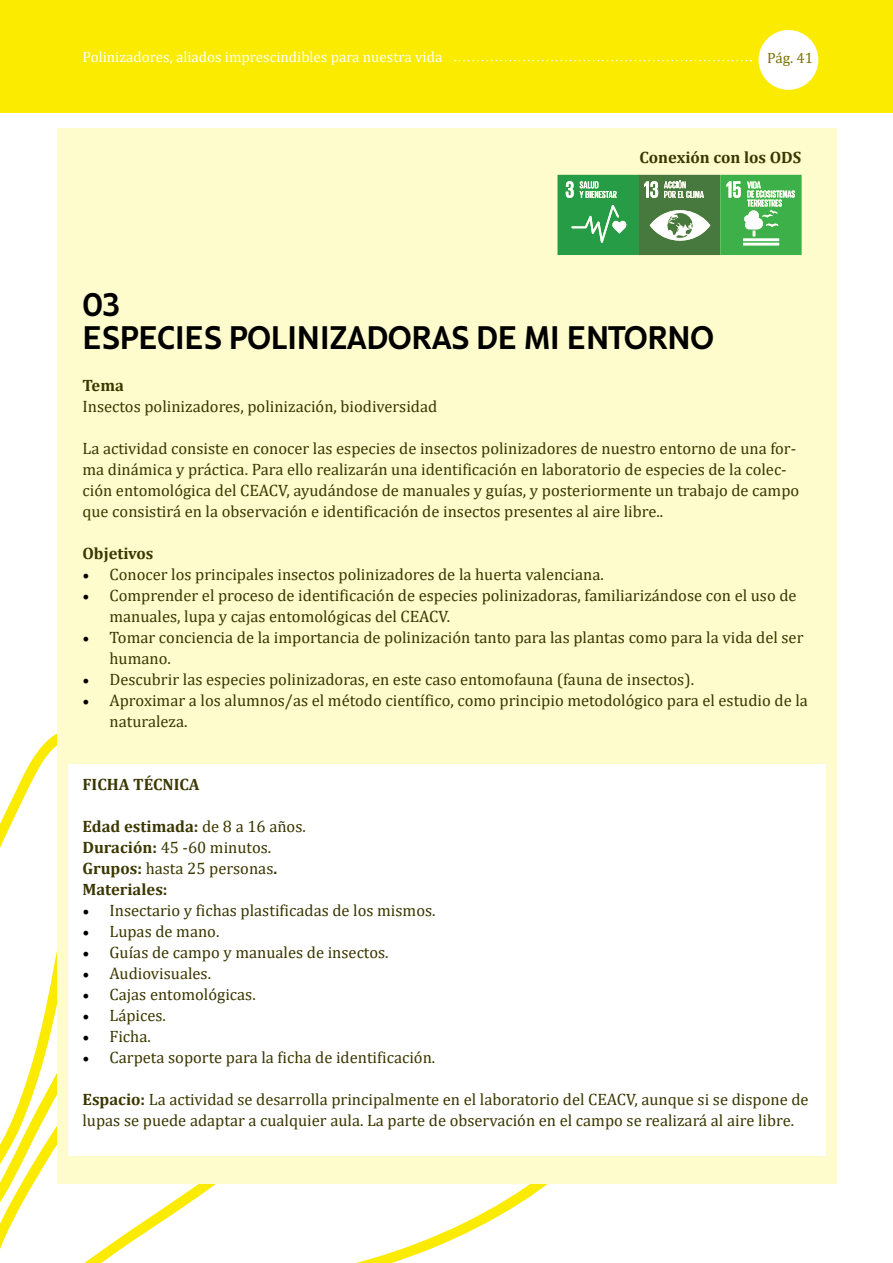
<style>
.page{position:relative;width:893px;height:1263px;background:#fff}
.page>*{position:absolute;margin:0;border:0;box-sizing:border-box;transform-origin:0 0}
.t1{font:28.5px/33px "June Expt Variable Active";color:#000}
.t2{font:16.5px/21px "Cambria";color:#3b3700}
.t3{font:700 16.5px/21px "Cambria";color:#3b3700}
.t4{font:15px "Cambria";color:#fff}
.t5{font:15px "Cambria";color:#7a7200}
.s1{font-family:"Minion Pro";font-size:18px;color:#000}
.s2{font-weight:400}
.s3{font-weight:700}
</style>
<div class="page">
<div style="left:0;top:0;width:893px;height:112px;background:#faeb00"></div>
<div style="left:758px;top:30px;width:60px;height:60px;background:#fff;border-radius:50%"></div>
<svg style="left:455px;top:60px;width:296px;height:1px"></svg>
<svg style="left:0;top:733px;width:699px;height:530px"></svg>
<div style="left:57px;top:128px;width:779px;height:1055px;background:#fefbcc"></div>
<div style="left:68px;top:764px;width:757px;height:391px;background:#fff"></div>
<svg style="left:557px;top:175px;width:245px;height:80px;background:#5ba964"></svg>
<p class="t4" style="left:82px;top:48px;width:361px">Polinizadores, aliados imprescindibles para nuestra vida</p>
<p class="t5" style="left:767px;top:49px;width:47px">Pág. 41</p>
<p class="t3" style="left:640px;top:146px;width:163px">Conexión con los ODS</p>
<h1 class="t1" style="left:82px;top:288px;width:633px">03<br>ESPECIES POLINIZADORAS DE MI ENTORNO</h1>
<p class="t3" style="left:82px;top:375px;width:43px">Tema</p>
<p class="t2" style="left:82px;top:396px;width:356px">Insectos polinizadores, polinización, biodiversidad</p>
<p class="t2" style="left:82px;top:438px;width:718px">La actividad consiste en conocer las especies de insectos polinizadores de nuestro entorno de una for&shy;ma dinámica y práctica. Para ello realizarán una identificación en laboratorio de especies de la colec&shy;ción entomológica del CEACV, ayudándose de manuales y guías, y posteriormente un trabajo de campo que consistirá en la observación e identificación de insectos presentes al aire libre..</p>
<p class="t3" style="left:82px;top:543px;width:73px">Objetivos</p>
<p class="t2" style="left:82px;top:564px;width:523px"><span class="s1">•</span> Conocer los principales insectos polinizadores de la huerta valenciana.</p>
<p class="t2" style="left:110px;top:585px;width:689px;text-indent:-27px"><span class="s1">•</span> Comprender el proceso de identificación de especies polinizadoras, familiarizándose con el uso de manuales, lupa y cajas entomológicas del CEACV.</p>
<p class="t2" style="left:110px;top:627px;width:695px;text-indent:-27px"><span class="s1">•</span> Tomar conciencia de la importancia de polinización tanto para las plantas como para la vida del ser humano.</p>
<p class="t2" style="left:82px;top:669px;width:613px"><span class="s1">•</span> Descubrir las especies polinizadoras, en este caso entomofauna (fauna de insectos).</p>
<p class="t2" style="left:110px;top:690px;width:700px;text-indent:-27px"><span class="s1">•</span> Aproximar a los alumnos/as el método científico, como principio metodológico para el estudio de la naturaleza.</p>
<p class="t3" style="left:83px;top:774px;width:119px">FICHA TÉCNICA</p>
<p class="t3" style="left:83px;top:816px;width:225px">Edad estimada: <span class="s2">de 8 a 16 años.<br></span>Duración: <span class="s2">45 -60 minutos.<br></span>Grupos: <span class="s2">hasta 25 personas</span>.<br>Materiales:</p>
<p class="t2" style="left:82px;top:900px;width:355px"><span class="s1">•</span> Insectario y fichas plastificadas de los mismos.</p>
<p class="t2" style="left:82px;top:921px;width:138px"><span class="s1">•</span> Lupas de mano.</p>
<p class="t2" style="left:82px;top:942px;width:308px"><span class="s1">•</span> Guías de campo y manuales de insectos.</p>
<p class="t2" style="left:82px;top:963px;width:130px"><span class="s1">•</span> Audiovisuales.</p>
<p class="t2" style="left:82px;top:984px;width:175px"><span class="s1">•</span> Cajas entomológicas.</p>
<p class="t2" style="left:82px;top:1005px;width:85px"><span class="s1">•</span> Lápices.</p>
<p class="t2" style="left:82px;top:1026px;width:70px"><span class="s1">•</span> Ficha.</p>
<p class="t2" style="left:82px;top:1047px;width:354px"><span class="s1">•</span> Carpeta soporte para la ficha de identificación.</p>
<p class="t2" style="left:83px;top:1089px;width:728px"><span class="s3">Espacio:</span> La actividad se desarrolla principalmente en el laboratorio del CEACV, aunque si se dispone de lupas se puede adaptar a cualquier aula. La parte de observación en el campo se realizará al aire libre.</p>
</div>
